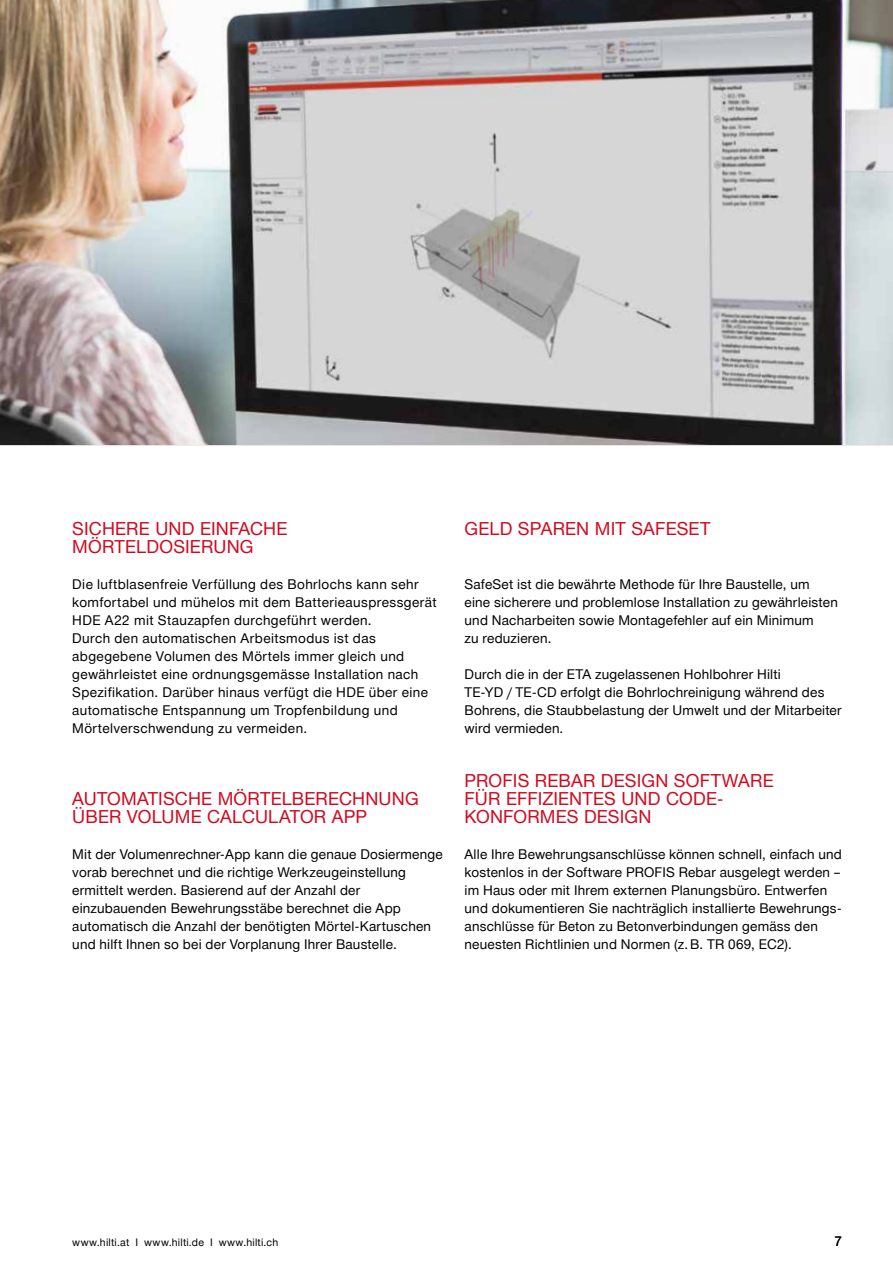
<style>
.page{position:relative;width:893px;height:1263px;background:#fff}
.page>*{position:absolute;margin:0;border:0;box-sizing:border-box;transform-origin:0 0}
.t1{font:18px/18px "Hilti";letter-spacing:.01em;color:#d2091e}
.t2{font:13.5px/18px "Hilti";letter-spacing:.015em;color:#000}
.t3{font:10.5px "Hilti";letter-spacing:.025em;color:#000}
</style>
<div class="page">
<img style="left:0;top:0;width:893px;height:445px">
<h1 class="t1" style="left:72px;top:520px;width:217px">SICHERE UND EINFACHE<br>MÖRTELDOSIERUNG</h1>
<p class="t2" style="left:72px;top:575px;width:366px">Die luftblasenfreie Verfüllung des Bohrlochs kann sehr komfortabel und mühelos mit dem Batterieauspressgerät HDE A22 mit Stauzapfen durchgeführt werden.<br>Durch den automatischen Arbeitsmodus ist das abgegebene Volumen des Mörtels immer gleich und gewährleistet eine ordnungsgemässe Installation nach Spezifikation. Darüber hinaus verfügt die HDE über eine automatische Entspannung um Tropfenbildung und Mörtelverschwendung zu vermeiden.</p>
<h1 class="t1" style="left:72px;top:790px;width:348px">AUTOMATISCHE MÖRTELBERECHNUNG<br>ÜBER VOLUME CALCULATOR APP</h1>
<p class="t2" style="left:72px;top:845px;width:372px">Mit der Volumenrechner-App kann die genaue Dosiermenge vorab berechnet und die richtige Werkzeugeinstellung ermittelt werden. Basierend auf der Anzahl der einzubauenden Bewehrungsstäbe berechnet die App automatisch die Anzahl der benötigten Mörtel-Kartuschen und hilft Ihnen so bei der Vorplanung Ihrer Baustelle.</p>
<h1 class="t1" style="left:465px;top:520px;width:247px">GELD SPAREN MIT SAFESET</h1>
<p class="t2" style="left:465px;top:575px;width:375px">SafeSet ist die bewährte Methode für Ihre Baustelle, um eine sicherere und problemlose Installation zu gewährleisten und Nacharbeiten sowie Montagefehler auf ein Minimum<br>zu reduzieren.</p>
<p class="t2" style="left:465px;top:665px;width:379px">Durch die in der ETA zugelassenen Hohlbohrer Hilti<br>TE-YD / TE-CD erfolgt die Bohrlochreinigung während des Bohrens, die Staubbelastung der Umwelt und der Mitarbeiter wird vermieden.</p>
<h1 class="t1" style="left:465px;top:772px;width:311px">PROFIS REBAR DESIGN SOFTWARE<br>FÜR EFFIZIENTES UND CODE-<br>KONFORMES DESIGN</h1>
<p class="t2" style="left:465px;top:845px;width:379px">Alle Ihre Bewehrungsanschlüsse können schnell, einfach und kostenlos in der Software PROFIS Rebar ausgelegt werden – im Haus oder mit Ihrem externen Planungsbüro. Entwerfen und dokumentieren Sie nachträglich installierte Bewehrungs&shy;anschlüsse für Beton zu Betonverbindungen gemäss den neuesten Richtlinien und Normen (z. B. TR 069, EC2).</p>
<p class="t3" style="left:72px;top:1236px;width:208px">www.hilti.at I www.hilti.de I www.hilti.ch</p>
<p class="t2" style="left:834px;top:1232px;width:9px">7</p>
</div>
